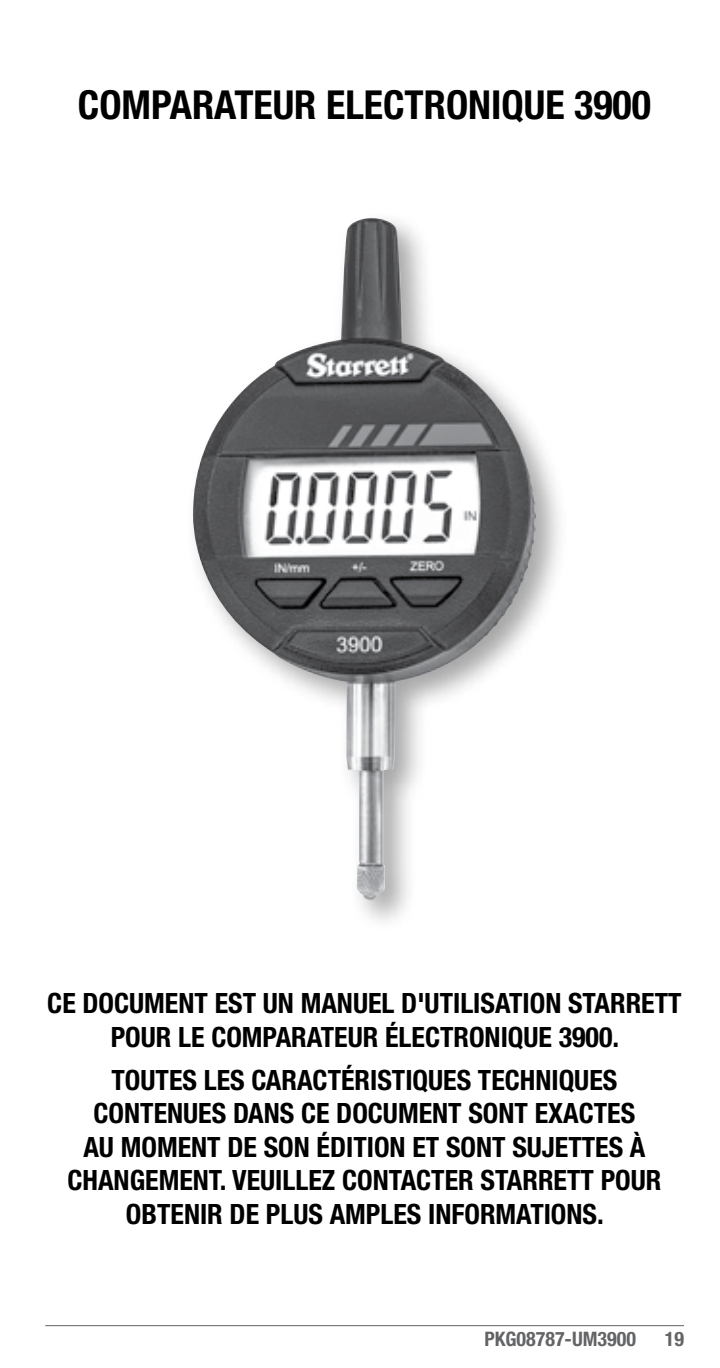
<style>
.page{position:relative;width:720px;height:1368px;background:#fff}
.page>*{position:absolute;margin:0;border:0;box-sizing:border-box;transform-origin:0 0}
.t1{font:700 condensed 40px "Helvetica Neue LT Pro";color:#000}
.t2{font:700 condensed 28px/33.6px "Helvetica Neue LT Pro";color:#000;text-align:center}
.t3{font:700 condensed 20px "Helvetica Neue LT Pro";color:#636466}
</style>
<div class="page">
<hr style="left:45px;top:1325px;width:639px;height:1px;background:#636466">
<div style="left:185px;top:210px;width:385px;height:723px;background:#000;opacity:.35"></div>
<img style="left:192px;top:218px;width:344px;height:686px">
<h1 class="t1" style="left:78px;top:80px;width:575px">COMPARATEUR ELECTRONIQUE 3900</h1>
<p class="t2" style="left:47px;top:986px;width:636px">CE DOCUMENT EST UN MANUEL D'UTILISATION STARRETT<br>POUR LE COMPARATEUR ÉLECTRONIQUE 3900.</p>
<p class="t2" style="left:67px;top:1063px;width:595px">TOUTES LES CARACTÉRISTIQUES TECHNIQUES CONTENUES DANS CE DOCUMENT SONT EXACTES<br>AU MOMENT DE SON ÉDITION ET SONT SUJETTES À CHANGEMENT. VEUILLEZ CONTACTER STARRETT POUR OBTENIR DE PLUS AMPLES INFORMATIONS.</p>
<p class="t3" style="left:484px;top:1327px;width:153px">PKG08787-UM3900</p>
<p class="t3" style="left:665px;top:1327px;width:21px">19</p>
</div>
